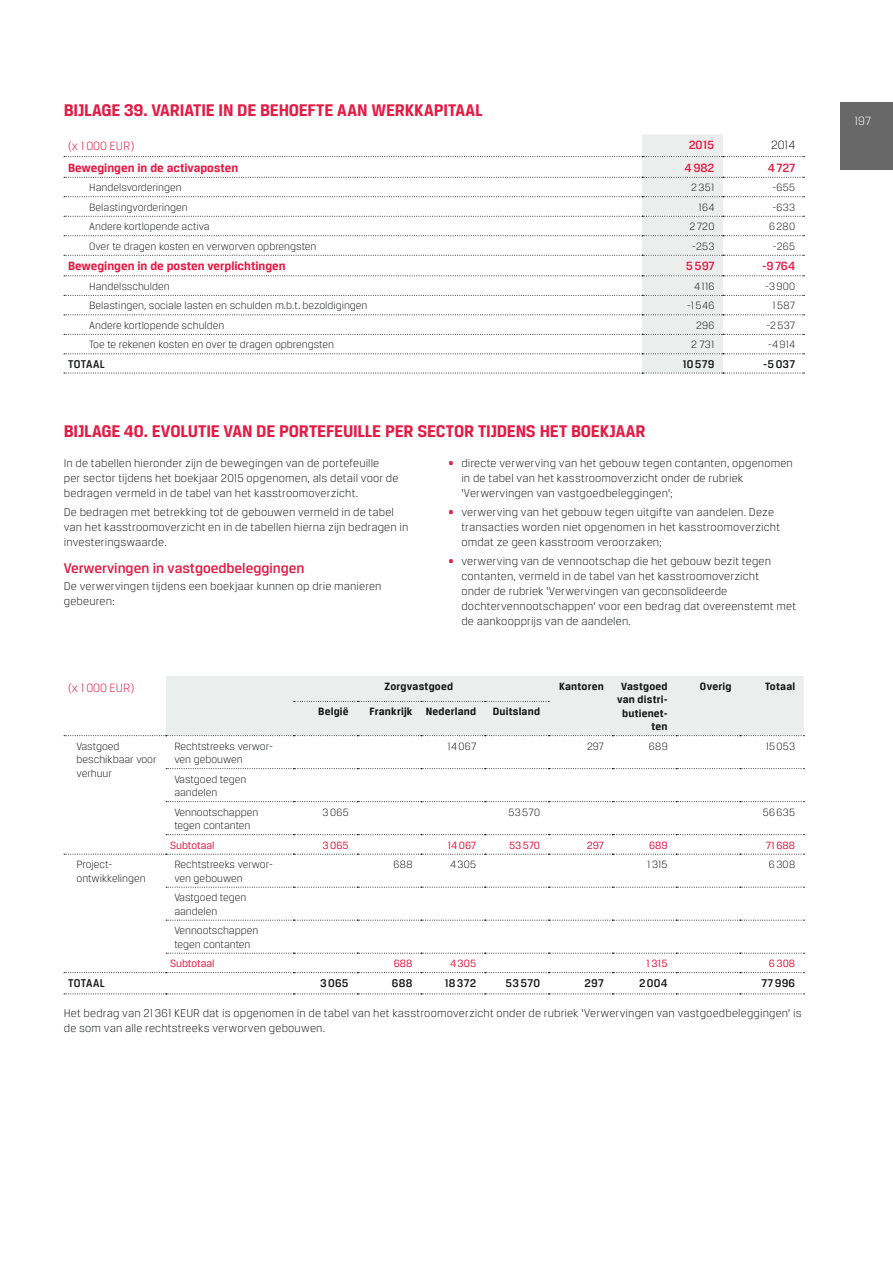
<style>
.page{position:relative;width:893px;height:1263px;background:#fff}
.page>*{position:absolute;margin:0;border:0;box-sizing:border-box;transform-origin:0 0}
.t1{font:700 18px "Breuer Text";letter-spacing:-.01em;color:#e41c44}
.t2{font:500 15px "Breuer Text";color:#e41c44}
.t3{font:700 12.75px "Breuer Text";color:#e41c44}
.t4{font:500 12.75px "Breuer Text";color:#e41c44}
.t5{font:300 12.75px "Breuer Text";color:#e41c44}
.t6{font:300 12.75px "Breuer Text";color:#151616}
.t7{font:300 12.75px "Breuer Text";color:#fff}
.t8{font:300 12px/15px "Breuer Text";letter-spacing:.015em;color:#151616}
.t9{font:500 12px "Breuer Text";letter-spacing:.02em;color:#151616}
.t10{font:300 11.25px/13.5px "Breuer Text";color:#151616}
.t11{font:700 11.25px/13.5px "Breuer Text";letter-spacing:.02em;color:#151616;text-align:right}
.t12{font:11.25px "Breuer Text";color:#e41c44}
.s1{color:#e41c44}
</style>
<div class="page">
<div style="left:642px;top:354px;width:81px;height:19px;background:#eceded"></div>
<svg style="left:64px;top:373px;width:740px;height:1px"></svg>
<svg style="left:64px;top:134px;width:740px;height:221px"></svg>
<svg style="left:64px;top:854px;width:740px;height:1px"></svg>
<svg style="left:166px;top:768px;width:638px;height:1px"></svg>
<svg style="left:166px;top:801px;width:638px;height:1px"></svg>
<svg style="left:166px;top:834px;width:638px;height:1px"></svg>
<svg style="left:166px;top:887px;width:638px;height:1px"></svg>
<svg style="left:166px;top:920px;width:638px;height:1px"></svg>
<svg style="left:166px;top:953px;width:638px;height:1px"></svg>
<svg style="left:64px;top:972px;width:740px;height:1px"></svg>
<svg style="left:64px;top:994px;width:740px;height:1px"></svg>
<svg style="left:64px;top:676px;width:740px;height:60px;background:#edeeee"></svg>
<div style="left:840px;top:102px;width:53px;height:68px;background:#686868"></div>
<h1 class="t1" style="left:64px;top:99px;width:420px">BIJLAGE 39. VARIATIE IN DE BEHOEFTE AAN WERKKAPITAAL</h1>
<p class="t5" style="left:68px;top:139px;width:68px">(x 1000 EUR)</p>
<p class="t4" style="left:689px;top:138px;width:27px">2015</p>
<p class="t6" style="left:771px;top:138px;width:26px">2014</p>
<p class="t3" style="left:68px;top:160px;width:172px">Bewegingen in de activaposten</p>
<p class="t4" style="left:685px;top:160px;width:31px">4982</p>
<p class="t4" style="left:768px;top:160px;width:29px">4727</p>
<p class="t10" style="left:89px;top:181px;width:94px">Handelsvorderingen</p>
<p class="t10" style="left:691px;top:181px;width:25px">2351</p>
<p class="t10" style="left:772px;top:181px;width:24px">-655</p>
<p class="t10" style="left:89px;top:200px;width:100px">Belastingvorderingen</p>
<p class="t10" style="left:699px;top:200px;width:17px">164</p>
<p class="t10" style="left:772px;top:200px;width:24px">-633</p>
<p class="t10" style="left:89px;top:220px;width:122px">Andere kortlopende activa</p>
<p class="t10" style="left:689px;top:220px;width:26px">2720</p>
<p class="t10" style="left:769px;top:220px;width:27px">6280</p>
<p class="t10" style="left:89px;top:239px;width:229px">Over te dragen kosten en verworven opbrengsten</p>
<p class="t10" style="left:692px;top:239px;width:24px">-253</p>
<p class="t10" style="left:773px;top:239px;width:24px">-265</p>
<p class="t3" style="left:68px;top:259px;width:219px">Bewegingen in de posten verplichtingen</p>
<p class="t4" style="left:686px;top:259px;width:30px">5597</p>
<p class="t4" style="left:762px;top:259px;width:35px">-9764</p>
<p class="t10" style="left:89px;top:279px;width:82px">Handelsschulden</p>
<p class="t10" style="left:694px;top:279px;width:22px">4116</p>
<p class="t10" style="left:765px;top:279px;width:32px">-3900</p>
<p class="t10" style="left:89px;top:299px;width:280px">Belastingen, sociale lasten en schulden m.b.t. bezoldigingen</p>
<p class="t10" style="left:687px;top:299px;width:29px">-1546</p>
<p class="t10" style="left:772px;top:299px;width:24px">1587</p>
<p class="t10" style="left:89px;top:318px;width:137px">Andere kortlopende schulden</p>
<p class="t10" style="left:696px;top:318px;width:20px">296</p>
<p class="t10" style="left:766px;top:318px;width:30px">-2537</p>
<p class="t10" style="left:89px;top:338px;width:246px">Toe te rekenen kosten en over te dragen opbrengsten</p>
<p class="t10" style="left:691px;top:338px;width:25px">2 731</p>
<p class="t10" style="left:768px;top:338px;width:29px">-4914</p>
<p class="t9" style="left:68px;top:357px;width:38px">TOTAAL</p>
<p class="t9" style="left:682px;top:357px;width:33px">10579</p>
<p class="t9" style="left:763px;top:357px;width:34px">-5037</p>
<h1 class="t1" style="left:64px;top:421px;width:583px">BIJLAGE 40. EVOLUTIE VAN DE PORTEFEUILLE PER SECTOR TIJDENS HET BOEKJAAR</h1>
<p class="t8" style="left:64px;top:455px;width:336px">In de tabellen hieronder zijn de bewegingen van de portefeuille per sector tijdens het boekjaar 2015 opgenomen, als detail voor de bedragen vermeld in de tabel van het kasstroomoverzicht.</p>
<p class="t8" style="left:64px;top:504px;width:346px">De bedragen met betrekking tot de gebouwen vermeld in de tabel van het kasstroomoverzicht en in de tabellen hierna zijn bedragen in investeringswaarde.</p>
<p class="t2" style="left:64px;top:560px;width:242px">Verwervingen in vastgoedbeleggingen</p>
<p class="t8" style="left:64px;top:579px;width:319px">De verwervingen tijdens een boekjaar kunnen op drie manieren gebeuren:</p>
<p class="t8" style="left:461px;top:455px;width:333px;text-indent:-13px"><span class="s1">•</span> directe verwerving van het gebouw tegen contanten, opgenomen in de tabel van het kasstroomoverzicht onder de rubriek ‘Verwervingen van vastgoedbeleggingen’;</p>
<p class="t8" style="left:461px;top:504px;width:320px;text-indent:-13px"><span class="s1">•</span> verwerving van het gebouw tegen uitgifte van aandelen. Deze transacties worden niet opgenomen in het kasstroomoverzicht omdat ze geen kasstroom veroorzaken;</p>
<p class="t8" style="left:461px;top:553px;width:336px;text-indent:-13px"><span class="s1">•</span> verwerving van de vennootschap die het gebouw bezit tegen contanten, vermeld in de tabel van het kasstroomoverzicht<br>onder de rubriek ‘Verwervingen van geconsolideerde dochtervennootschappen’ voor een bedrag dat overeenstemt met de aankoopprijs van de aandelen.</p>
<p class="t5" style="left:68px;top:681px;width:68px">(x 1000 EUR)</p>
<p class="t11" style="left:384px;top:679px;width:70px">Zorgvastgoed</p>
<p class="t11" style="left:559px;top:679px;width:46px">Kantoren</p>
<p class="t11" style="left:617px;top:679px;width:52px">Vastgoed van distri&shy;butienet&shy;ten</p>
<p class="t11" style="left:700px;top:679px;width:33px">Overig</p>
<p class="t11" style="left:765px;top:679px;width:32px">Totaal</p>
<p class="t11" style="left:318px;top:704px;width:32px">België</p>
<p class="t11" style="left:369px;top:704px;width:108px">Frankrijk Nederland</p>
<p class="t11" style="left:493px;top:704px;width:49px">Duitsland</p>
<p class="t10" style="left:77px;top:739px;width:81px">Vastgoed beschikbaar voor verhuur</p>
<p class="t10" style="left:174px;top:739px;width:100px">Rechtstreeks verwor&shy;ven gebouwen</p>
<p class="t10" style="left:448px;top:739px;width:30px">14067</p>
<p class="t10" style="left:587px;top:739px;width:18px">297</p>
<p class="t10" style="left:649px;top:739px;width:20px">689</p>
<p class="t10" style="left:766px;top:739px;width:31px">15053</p>
<p class="t10" style="left:174px;top:772px;width:74px">Vastgoed tegen aandelen</p>
<p class="t10" style="left:174px;top:805px;width:86px">Vennootschappen tegen contanten</p>
<p class="t10" style="left:323px;top:805px;width:28px">3065</p>
<p class="t10" style="left:509px;top:805px;width:33px">53570</p>
<p class="t10" style="left:763px;top:805px;width:34px">56635</p>
<p class="t12" style="left:170px;top:839px;width:46px">Subtotaal</p>
<p class="t12" style="left:323px;top:839px;width:28px">3065</p>
<p class="t12" style="left:447px;top:839px;width:30px">14067</p>
<p class="t12" style="left:509px;top:839px;width:33px">53570</p>
<p class="t12" style="left:587px;top:839px;width:19px">297</p>
<p class="t12" style="left:649px;top:839px;width:20px">689</p>
<p class="t12" style="left:766px;top:839px;width:31px">71688</p>
<p class="t10" style="left:77px;top:857px;width:71px">Project&shy;ontwikkelingen</p>
<p class="t10" style="left:174px;top:857px;width:100px">Rechtstreeks verwor&shy;ven gebouwen</p>
<p class="t10" style="left:393px;top:857px;width:21px">688</p>
<p class="t10" style="left:450px;top:857px;width:28px">4305</p>
<p class="t10" style="left:647px;top:857px;width:22px">1315</p>
<p class="t10" style="left:769px;top:857px;width:28px">6308</p>
<p class="t10" style="left:174px;top:890px;width:74px">Vastgoed tegen aandelen</p>
<p class="t10" style="left:174px;top:923px;width:86px">Vennootschappen tegen contanten</p>
<p class="t12" style="left:170px;top:957px;width:46px">Subtotaal</p>
<p class="t12" style="left:394px;top:957px;width:20px">688</p>
<p class="t12" style="left:450px;top:957px;width:28px">4305</p>
<p class="t12" style="left:646px;top:957px;width:23px">1315</p>
<p class="t12" style="left:769px;top:957px;width:28px">6308</p>
<p class="t9" style="left:68px;top:976px;width:38px">TOTAAL</p>
<p class="t9" style="left:320px;top:976px;width:30px">3065</p>
<p class="t9" style="left:392px;top:976px;width:22px">688</p>
<p class="t9" style="left:444px;top:976px;width:33px">18372</p>
<p class="t9" style="left:505px;top:976px;width:36px">53570</p>
<p class="t9" style="left:585px;top:976px;width:21px">297</p>
<p class="t9" style="left:639px;top:976px;width:30px">2004</p>
<p class="t9" style="left:761px;top:976px;width:35px">77996</p>
<p class="t8" style="left:64px;top:1005px;width:739px">Het bedrag van 21361 KEUR dat is opgenomen in de tabel van het kasstroomoverzicht onder de rubriek ‘Verwervingen van vastgoedbeleggingen’ is de som van alle rechtstreeks verworven gebouwen.</p>
<p class="t7" style="left:854px;top:114px;width:18px">197</p>
</div>
